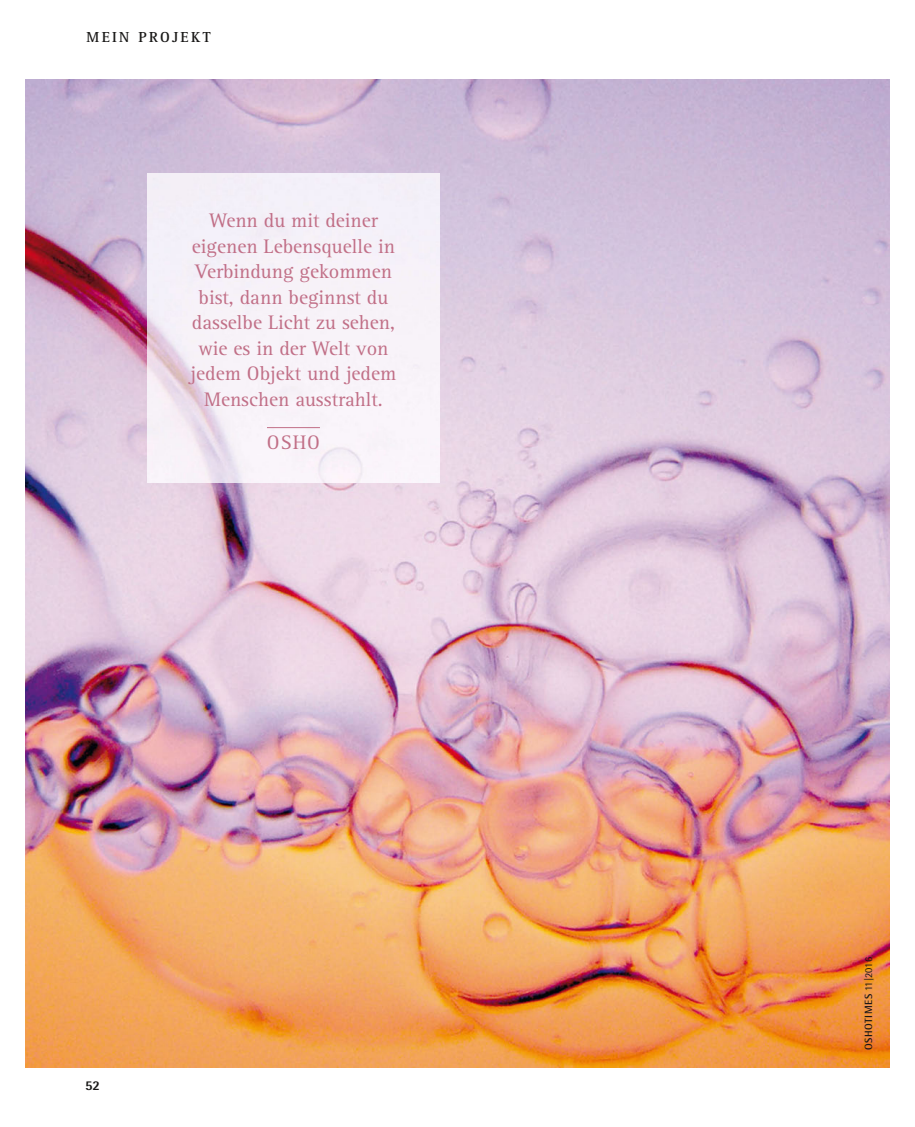
<style>
.page{position:relative;width:915px;height:1127px;background:#fff}
.page>*{position:absolute;margin:0;border:0;box-sizing:border-box;transform-origin:0 0}
.t1{font:20.25px/25.5px "Rotis Serif";color:#c16f87;text-align:center}
.t2{font:700 15px "Rotis Serif";letter-spacing:.15em;color:#181716}
.t3{font:800 13.5px "Rotis Semi Sans";color:#181716}
.t4{font:700 10.5px "Rotis Semi Sans";letter-spacing:.05em;color:#181716}
.s1{font-weight:400}
</style>
<div class="page">
<img style="left:26px;top:79px;width:863px;height:988px">
<div style="left:147px;top:173px;width:292px;height:309px;background:#f7f2f8"></div>
<hr style="left:267px;top:427px;width:53px;height:1px;background:#c16f87">
<p class="t2" style="left:87px;top:28px;width:125px">MEIN PROJEKT</p>
<p class="t1" style="left:190px;top:208px;width:207px">Wenn du mit deiner eigenen Lebensquelle in<br>Verbindung gekommen bist, dann beginnst du dasselbe Licht zu sehen, wie es in der Welt von jedem Objekt und jedem<br>Menschen ausstrahlt.</p>
<p class="t1" style="left:267px;top:430px;width:54px">OSHO</p>
<p class="t3" style="left:85px;top:1076px;width:16px">52</p>
<p class="t4" style="left:864px;top:1050px;width:94px;rotate:-90deg">OSHOTIMES <span class="s1">11|2016</span></p>
</div>
